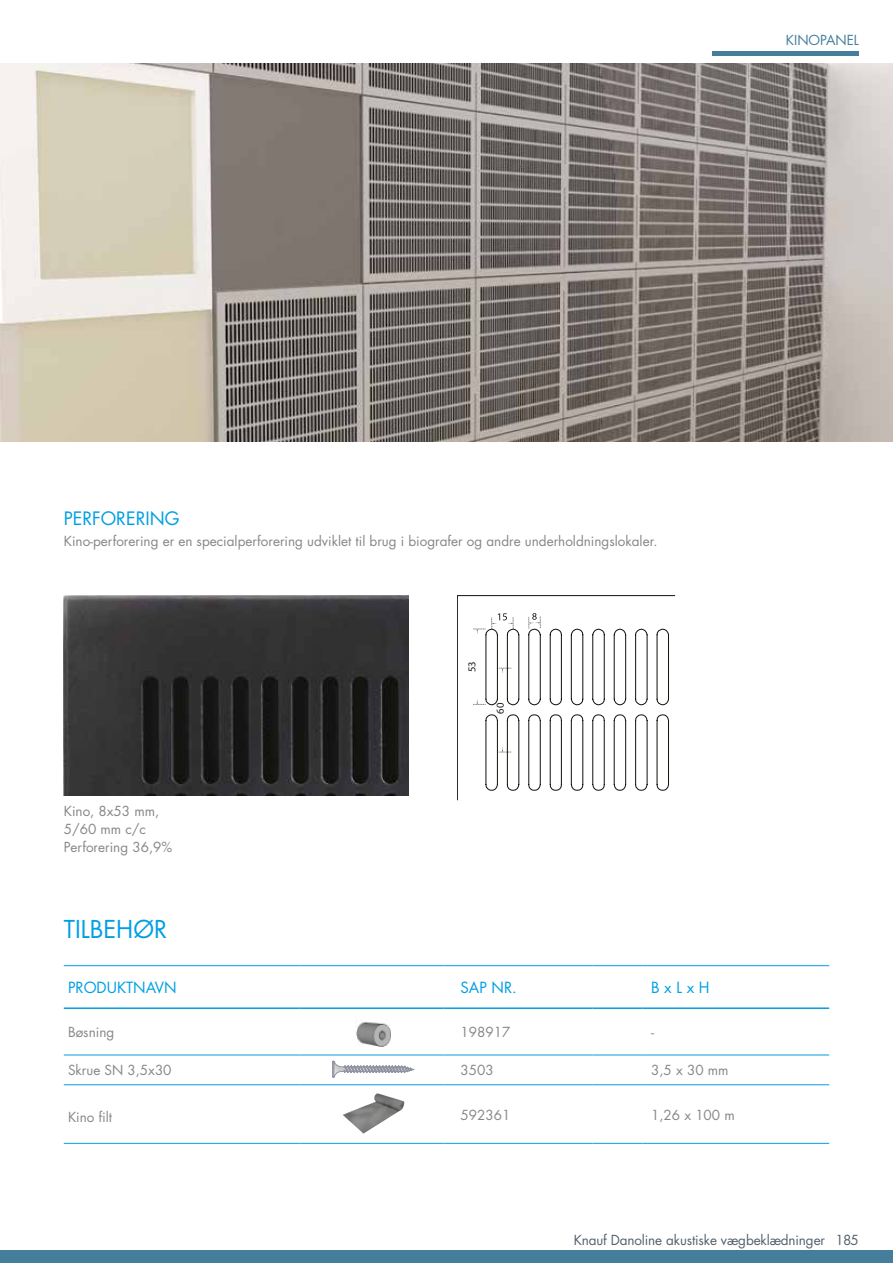
<style>
.page{position:relative;width:893px;height:1263px;background:#fff}
.page>*{position:absolute;margin:0;border:0;box-sizing:border-box;transform-origin:0 0}
.t1{font:24px "Futura Std";color:#009fe3}
.t2{font:18px "Futura Std";color:#009fe3}
.t3{font:15px "Futura Std";color:#009fe3}
.t4{font:13.5px/18px "Futura Std";color:#878787}
.t5{font:13.5px "Futura Std";letter-spacing:-.01em;color:#54616c}
.t6{font:13.5px "Futura Std";color:#447e9b}
.t7{font:10.65px "Myriad";color:#241e1e}
</style>
<div class="page">
<hr style="left:712px;top:51px;width:147px;height:4px;background:#447e9b">
<div style="left:0;top:1250px;width:893px;height:13px;background:#447e9b"></div>
<svg style="left:457px;top:595px;width:218px;height:205px"></svg>
<img style="left:64px;top:595px;width:345px;height:200px">
<img style="left:0;top:64px;width:893px;height:377px">
<hr style="left:64px;top:965px;width:236px;height:1px;background:#009fe3">
<hr style="left:300px;top:965px;width:143px;height:1px;background:#009fe3">
<hr style="left:443px;top:965px;width:149px;height:1px;background:#009fe3">
<hr style="left:592px;top:965px;width:51px;height:1px;background:#009fe3">
<hr style="left:643px;top:965px;width:186px;height:1px;background:#009fe3">
<hr style="left:64px;top:1054px;width:236px;height:1px;background:#009fe3">
<hr style="left:300px;top:1054px;width:143px;height:1px;background:#009fe3">
<hr style="left:443px;top:1054px;width:149px;height:1px;background:#009fe3">
<hr style="left:592px;top:1054px;width:51px;height:1px;background:#009fe3">
<hr style="left:643px;top:1054px;width:186px;height:1px;background:#009fe3">
<hr style="left:64px;top:1084px;width:236px;height:1px;background:#009fe3">
<hr style="left:300px;top:1084px;width:143px;height:1px;background:#009fe3">
<hr style="left:443px;top:1084px;width:149px;height:1px;background:#009fe3">
<hr style="left:592px;top:1084px;width:51px;height:1px;background:#009fe3">
<hr style="left:643px;top:1084px;width:186px;height:1px;background:#009fe3">
<hr style="left:64px;top:1143px;width:236px;height:1px;background:#009fe3">
<hr style="left:300px;top:1143px;width:143px;height:1px;background:#009fe3">
<hr style="left:443px;top:1143px;width:149px;height:1px;background:#009fe3">
<hr style="left:592px;top:1143px;width:51px;height:1px;background:#009fe3">
<hr style="left:643px;top:1143px;width:186px;height:1px;background:#009fe3">
<hr style="left:64px;top:1007px;width:236px;height:2px;background:#009fe3">
<hr style="left:300px;top:1007px;width:143px;height:2px;background:#009fe3">
<hr style="left:443px;top:1007px;width:149px;height:2px;background:#009fe3">
<hr style="left:592px;top:1007px;width:51px;height:2px;background:#009fe3">
<hr style="left:643px;top:1007px;width:186px;height:2px;background:#009fe3">
<img style="left:356px;top:1022px;width:35px;height:24px">
<svg style="left:332px;top:1061px;width:82px;height:16px"></svg>
<img style="left:355px;top:1093px;width:23px;height:17px">
<p class="t6" style="left:786px;top:32px;width:75px">KINOPANEL</p>
<h2 class="t2" style="left:64px;top:507px;width:117px">PERFORERING</h2>
<p class="t4" style="left:64px;top:532px;width:595px">Kino-perforering er en specialperforering udviklet til brug i biografer og andre underholdningslokaler.</p>
<p class="t4" style="left:64px;top:802px;width:110px">Kino, 8x53 mm,<br>5/60 mm c/c<br>Perforering 36,9%</p>
<h1 class="t1" style="left:64px;top:914px;width:105px">TILBEHØR</h1>
<p class="t7" style="left:467px;top:672px;width:12px;rotate:-90deg">53</p>
<p class="t7" style="left:495px;top:714px;width:12px;rotate:-90deg">60</p>
<p class="t3" style="left:68px;top:978px;width:110px">PRODUKTNAVN</p>
<p class="t3" style="left:460px;top:978px;width:58px">SAP NR.</p>
<p class="t3" style="left:651px;top:978px;width:60px">B x L x H</p>
<p class="t4" style="left:68px;top:1023px;width:48px">Bøsning</p>
<p class="t4" style="left:460px;top:1023px;width:51px">198917</p>
<p class="t4" style="left:651px;top:1023px;width:4px">-</p>
<p class="t4" style="left:68px;top:1062px;width:105px">Skrue SN 3,5x30</p>
<p class="t4" style="left:460px;top:1062px;width:35px">3503</p>
<p class="t4" style="left:651px;top:1062px;width:79px">3,5 x 30 mm</p>
<p class="t4" style="left:68px;top:1108px;width:45px">Kino filt</p>
<p class="t4" style="left:460px;top:1106px;width:51px">592361</p>
<p class="t4" style="left:651px;top:1106px;width:85px">1,26 x 100 m</p>
<p class="t5" style="left:574px;top:1231px;width:287px">Knauf Danoline akustiske vægbeklædninger 185</p>
</div>
